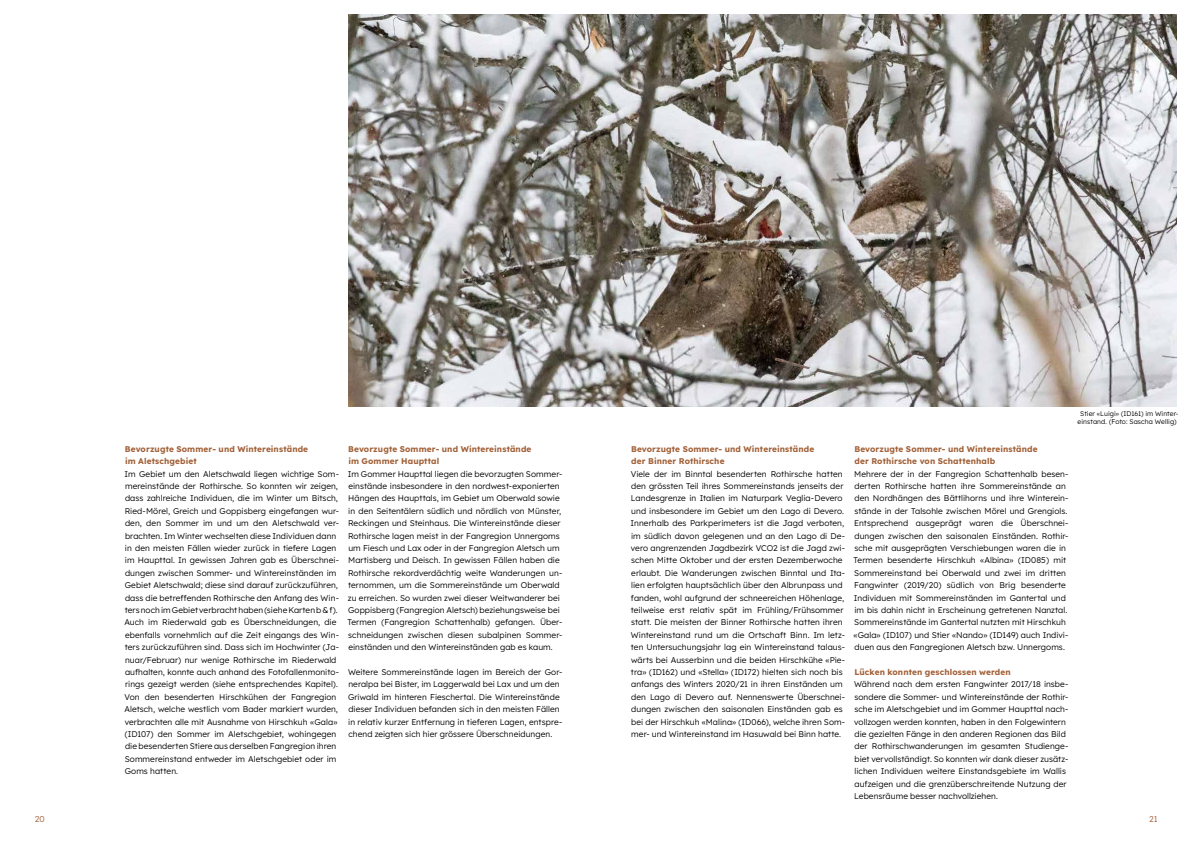
<style>
.page{position:relative;width:1191px;height:842px;background:#fff}
.page>*{position:absolute;margin:0;border:0;box-sizing:border-box;transform-origin:0 0}
.t1{font:300 8.5px "Lexend";color:#a26138}
.t2{font:300 8.3px/12.4px "Lexend";letter-spacing:.005em;color:#000}
.t3{font:700 8.3px/12.4px "Lexend";letter-spacing:.015em;color:#a26138}
.t4{font:300 6.7px/8px "Lexend";letter-spacing:.005em;color:#000;text-align:center}
</style>
<div class="page">
<img style="left:348px;top:15px;width:828px;height:392px">
<p class="t3" style="left:125px;top:442px;width:185px">Bevorzugte Sommer- und Wintereinstände im Aletschgebiet</p>
<p class="t2" style="left:124px;top:467px;width:216px">Im Gebiet um den Aletschwald liegen wichtige Som&shy;mereinstände der Rothirsche. So konnten wir zeigen, dass zahlreiche Individuen, die im Winter um Bitsch, Ried-Mörel, Greich und Goppisberg eingefangen wur&shy;den, den Sommer im und um den Aletschwald ver&shy;brachten. Im Winter wechselten diese Individuen dann in den meisten Fällen wieder zurück in tiefere Lagen im Haupttal. In gewissen Jahren gab es Überschnei&shy;dungen zwischen Sommer- und Wintereinständen im Gebiet Aletschwald; diese sind darauf zurückzuführen, dass die betreffenden Rothirsche den Anfang des Win&shy;ters noch im Gebiet verbracht haben (siehe Karten b &amp; f).<br>Auch im Riederwald gab es Überschneidungen, die ebenfalls vornehmlich auf die Zeit eingangs des Win&shy;ters zurückzuführen sind. Dass sich im Hochwinter (Ja&shy;nuar/Februar) nur wenige Rothirsche im Riederwald aufhalten, konnte auch anhand des Fotofallenmonito&shy;rings gezeigt werden (siehe entsprechendes Kapitel).<br>Von den besenderten Hirschkühen der Fangregion Aletsch, welche westlich vom Bader markiert wurden, verbrachten alle mit Ausnahme von Hirschkuh «Gala» (ID107) den Sommer im Aletschgebiet, wohingegen die besenderten Stiere aus derselben Fangregion ihren Sommereinstand entweder im Aletschgebiet oder im Goms hatten.</p>
<p class="t3" style="left:348px;top:442px;width:185px">Bevorzugte Sommer- und Wintereinstände im Gommer Haupttal</p>
<p class="t2" style="left:347px;top:467px;width:216px">Im Gommer Haupttal liegen die bevorzugten Sommer&shy;einstände insbesondere in den nordwest-exponierten Hängen des Haupttals, im Gebiet um Oberwald sowie in den Seitentälern südlich und nördlich von Münster, Reckingen und Steinhaus. Die Wintereinstände dieser Rothirsche lagen meist in der Fangregion Unnergoms um Fiesch und Lax oder in der Fangregion Aletsch um Martisberg und Deisch. In gewissen Fällen haben die Rothirsche rekordverdächtig weite Wanderungen un&shy;ternommen, um die Sommereinstände um Oberwald zu erreichen. So wurden zwei dieser Weitwanderer bei Goppisberg (Fangregion Aletsch) beziehungsweise bei Termen (Fangregion Schattenhalb) gefangen. Über&shy;schneidungen zwischen diesen subalpinen Sommer&shy;einständen und den Wintereinständen gab es kaum.</p>
<p class="t2" style="left:348px;top:665px;width:216px">Weitere Sommereinstände lagen im Bereich der Gor&shy;neralpa bei Bister, im Laggerwald bei Lax und um den Griwald im hinteren Fieschertal. Die Wintereinstände dieser Individuen befanden sich in den meisten Fällen in relativ kurzer Entfernung in tieferen Lagen, entspre&shy;chend zeigten sich hier grössere Überschneidungen.</p>
<p class="t3" style="left:631px;top:442px;width:185px">Bevorzugte Sommer- und Wintereinstände der Binner Rothirsche</p>
<p class="t2" style="left:630px;top:467px;width:216px">Viele der im Binntal besenderten Rothirsche hatten den grössten Teil ihres Sommereinstands jenseits der Landesgrenze in Italien im Naturpark Veglia-Devero und insbesondere im Gebiet um den Lago di Devero.<br>Innerhalb des Parkperimeters ist die Jagd verboten, im südlich davon gelegenen und an den Lago di De&shy;vero angrenzenden Jagdbezirk VCO2 ist die Jagd zwi&shy;schen Mitte Oktober und der ersten Dezemberwoche erlaubt. Die Wanderungen zwischen Binntal und Ita&shy;lien erfolgten hauptsächlich über den Albrunpass und fanden, wohl aufgrund der schneereichen Höhenlage, teilweise erst relativ spät im Frühling/Frühsommer statt. Die meisten der Binner Rothirsche hatten ihren Wintereinstand rund um die Ortschaft Binn. Im letz&shy;ten Untersuchungsjahr lag ein Wintereinstand talaus&shy;wärts bei Ausserbinn und die beiden Hirschkühe «Pie&shy;tra» (ID162) und «Stella» (ID172) hielten sich noch bis anfangs des Winters 2020/21 in ihren Einständen um den Lago di Devero auf. Nennenswerte Überschnei&shy;dungen zwischen den saisonalen Einständen gab es bei der Hirschkuh «Malina» (ID066), welche ihren Som&shy;mer- und Wintereinstand im Hasuwald bei Binn hatte.</p>
<p class="t3" style="left:854px;top:442px;width:185px">Bevorzugte Sommer- und Wintereinstände der Rothirsche von Schattenhalb</p>
<p class="t2" style="left:853px;top:467px;width:216px">Mehrere der in der Fangregion Schattenhalb besen&shy;derten Rothirsche hatten ihre Sommereinstände an den Nordhängen des Bättlihorns und ihre Winterein&shy;stände in der Talsohle zwischen Mörel und Grengiols.<br>Entsprechend ausgeprägt waren die Überschnei&shy;dungen zwischen den saisonalen Einständen. Rothir&shy;sche mit ausgeprägten Verschiebungen waren die in Termen besenderte Hirschkuh «Albina» (ID085) mit Sommereinstand bei Oberwald und zwei im dritten Fangwinter (2019/20) südlich von Brig besenderte Individuen mit Sommereinständen im Gantertal und im bis dahin nicht in Erscheinung getretenen Nanztal.<br>Sommereinstände im Gantertal nutzten mit Hirschkuh «Gala» (ID107) und Stier «Nando» (ID149) auch Indivi&shy;duen aus den Fangregionen Aletsch bzw. Unnergoms.</p>
<p class="t3" style="left:854px;top:665px;width:158px">Lücken konnten geschlossen werden</p>
<p class="t2" style="left:854px;top:678px;width:216px">Während nach dem ersten Fangwinter 2017/18 insbe&shy;sondere die Sommer- und Wintereinstände der Rothir&shy;sche im Aletschgebiet und im Gommer Haupttal nach&shy;vollzogen werden konnten, haben in den Folgewintern die gezielten Fänge in den anderen Regionen das Bild der Rothirschwanderungen im gesamten Studienge&shy;biet vervollständigt. So konnten wir dank dieser zusätz&shy;lichen Individuen weitere Einstandsgebiete im Wallis aufzeigen und die grenzüberschreitende Nutzung der Lebensräume besser nachvollziehen.</p>
<p class="t4" style="left:1077px;top:410px;width:102px">Stier «Luigi» (ID161) im Winter&shy;einstand. (Foto: Sascha Wellig)</p>
<p class="t1" style="left:35px;top:813px;width:11px">20</p>
<p class="t1" style="left:1149px;top:813px;width:10px">21</p>
</div>
